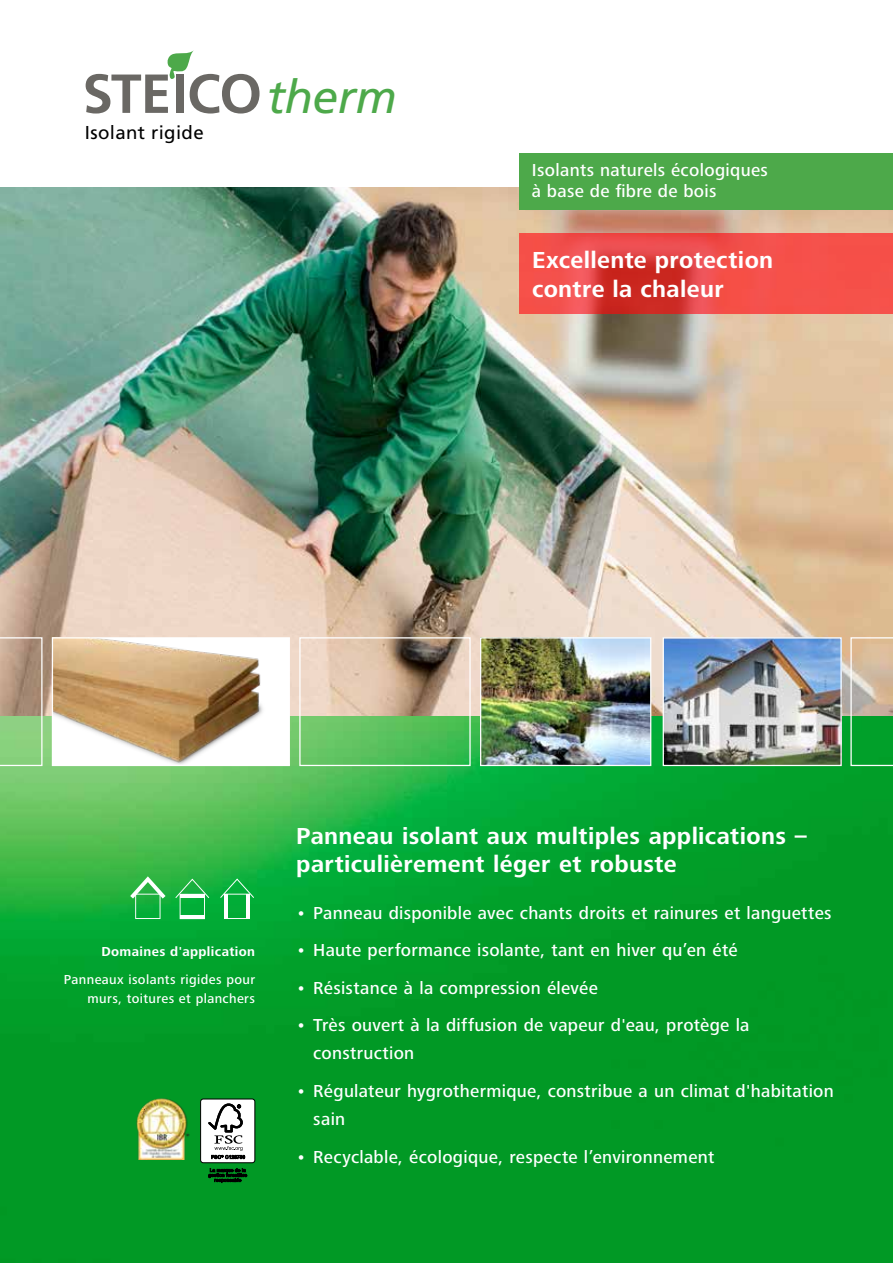
<style>
.page{position:relative;width:893px;height:1263px;background:#fff}
.page>*{position:absolute;margin:0;border:0;box-sizing:border-box;transform-origin:0 0}
.t1{font:italic 46.5px "Frutiger";letter-spacing:-.01em;color:#4da94a}
.t2{font:700 27px/32.4px "Frutiger Next LTW1 G";letter-spacing:.015em;color:#fff}
.t3{font:700 24px/28.2px "Frutiger Next LTW1 G";letter-spacing:.015em;color:#fff}
.t4{font:18.6px "Frutiger";letter-spacing:.02em;color:#000}
.t5{font:500 18px/28px "Frutiger Next LTW1 G";letter-spacing:.015em;color:#fff}
.t6{font:500 13.5px/18.8px "Frutiger Next LTW1 G";letter-spacing:.03em;color:#fff;text-align:right}
.t7{font:700 13.5px "Frutiger Next LTW1 G";letter-spacing:.03em;color:#fff}
</style>
<div class="page">
<img style="left:0;top:188px;width:893px;height:528px">
<img style="left:0;top:716px;width:893px;height:547px">
<svg style="left:850px;top:637px;width:43px;height:129px"></svg>
<svg style="left:0;top:637px;width:43px;height:129px"></svg>
<div style="left:299px;top:637px;width:172px;height:129px;border:1px solid #fff"></div>
<img style="left:482px;top:639px;width:167px;height:125px">
<div style="left:480px;top:637px;width:171px;height:129px;border:1px solid #fff"></div>
<img style="left:665px;top:639px;width:175px;height:125px">
<div style="left:663px;top:637px;width:179px;height:129px;border:1px solid #fff"></div>
<div style="left:52px;top:638px;width:237px;height:127px;background:#fff"></div>
<img style="left:54px;top:639px;width:209px;height:125px">
<div style="left:52px;top:637px;width:238px;height:129px;border:1px solid #fff"></div>
<svg style="left:220px;top:878px;width:35px;height:41px"></svg>
<svg style="left:126px;top:873px;width:84px;height:46px"></svg>
<div style="left:201px;top:1099px;width:54px;height:64px;background:#fff;border-radius:3px"></div>
<div style="left:200px;top:1099px;width:55px;height:64px;border:1px solid #000;border-radius:3px"></div>
<svg style="left:208px;top:1103px;width:37px;height:56px"></svg>
<svg style="left:208px;top:1168px;width:39px;height:15px"></svg>
<img style="left:131px;top:1098px;width:62px;height:61px">
<div style="left:519px;top:153px;width:374px;height:57px;background:#4da94a"></div>
<svg style="left:86px;top:50px;width:174px;height:64px"></svg>
<svg style="left:519px;top:234px;width:374px;height:80px;fill:#f44f49"></svg>
<p class="t4" style="left:85px;top:121px;width:120px">Isolant rigide</p>
<h1 class="t1" style="left:267px;top:70px;width:132px">therm</h1>
<p class="t5" style="left:532px;top:159px;width:238px;line-height:21.6px">Isolants naturels écologiques à base de fibre de bois</p>
<h2 class="t2" style="left:532px;top:241px;width:258px">Lorem ipsum dolor sit amet, consetetur</h2>
<h3 class="t3" style="left:532px;top:247px;width:243px;line-height:28.8px">Excellente protection contre la chaleur</h3>
<p class="t7" style="left:101px;top:944px;width:155px">Domaines d'application</p>
<p class="t6" style="left:64px;top:971px;width:193px">Panneaux isolants rigides pour murs, toitures et planchers</p>
<h3 class="t3" style="left:296px;top:822px;width:512px">Panneau isolant aux multiples applications – particulièrement léger et robuste</h3>
<p class="t5" style="left:296px;top:899px;width:537px">• Panneau disponible avec chants droits et rainures et languettes</p>
<p class="t5" style="left:296px;top:937px;width:443px">• Haute performance isolante, tant en hiver qu’en été</p>
<p class="t5" style="left:296px;top:974px;width:303px">• Résistance à la compression élevée</p>
<p class="t5" style="left:313px;top:1012px;width:438px;text-indent:-17px">• Très ouvert à la diffusion de vapeur d'eau, protège la construction</p>
<p class="t5" style="left:313px;top:1077px;width:522px;text-indent:-17px">• Régulateur hygrothermique, constribue a un climat d'habitation sain</p>
<p class="t5" style="left:296px;top:1143px;width:420px">• Recyclable, écologique, respecte l’environnement</p>
</div>
